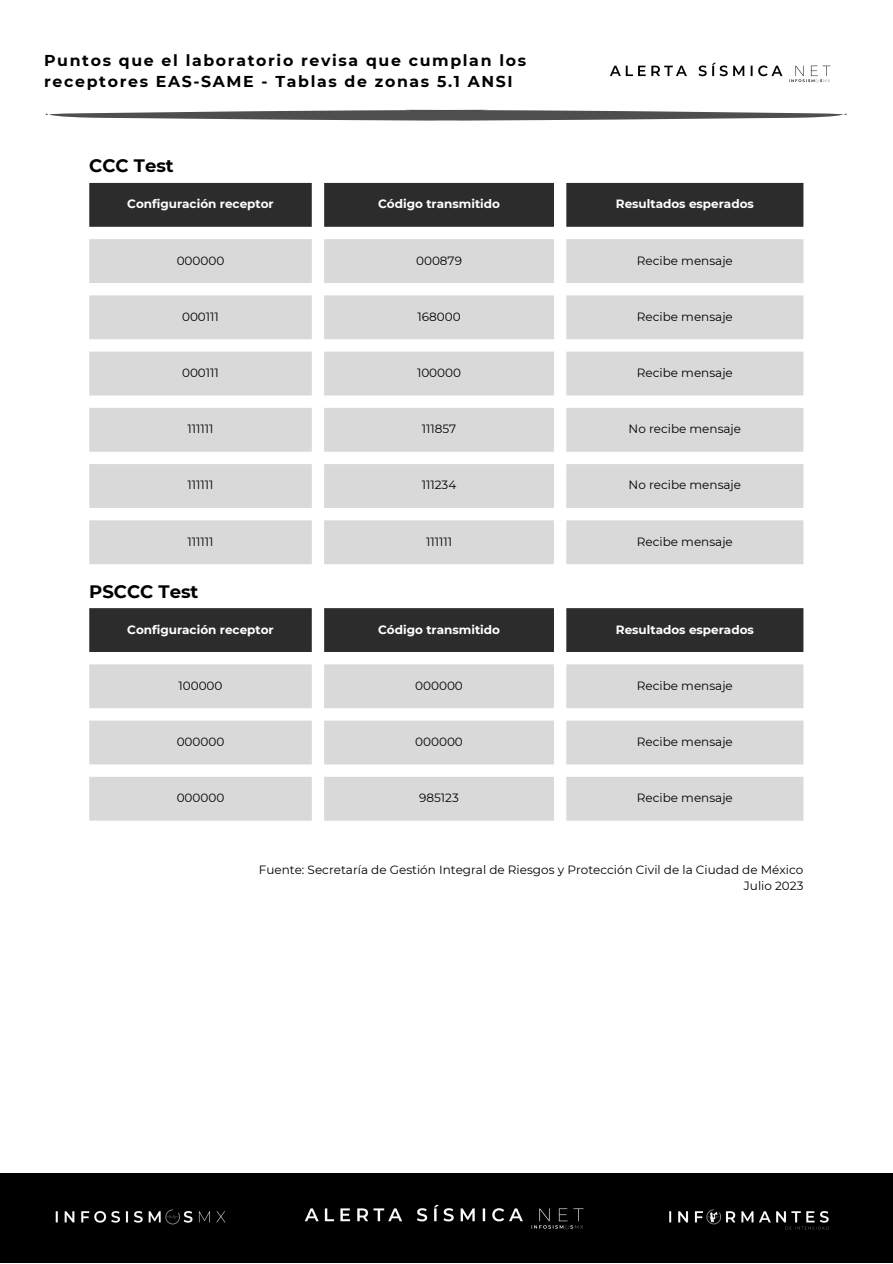
<style>
.page{position:relative;width:893px;height:1264px;background:#fff}
.page>*{position:absolute;margin:0;border:0;box-sizing:border-box;transform-origin:0 0}
.t1{font:700 18px "Montserrat";color:#000}
.t2{font:700 15.75px/21.3px "Montserrat";letter-spacing:.105em;color:#000}
.t3{font:12px "Montserrat";color:#000}
.t4{font:700 12px "Montserrat";color:#fff}
</style>
<div class="page">
<div style="left:0;top:1173px;width:892px;height:89px;background:#000"></div>
<img style="left:610px;top:62px;width:221px;height:21px">
<img style="left:305px;top:1204px;width:279px;height:26px">
<img style="left:55px;top:1209px;width:171px;height:16px">
<img style="left:669px;top:1209px;width:160px;height:21px">
<svg style="left:89px;top:183px;width:714px;height:44px;background:#353535"></svg>
<svg style="left:89px;top:239px;width:714px;height:325px;fill:#d9d9d9"></svg>
<svg style="left:89px;top:608px;width:714px;height:44px;background:#353535"></svg>
<svg style="left:89px;top:664px;width:714px;height:156px;fill:#d9d9d9"></svg>
<svg style="left:45px;top:110px;width:802px;height:11px"></svg>
<p class="t2" style="left:44px;top:50px;width:483px">Puntos que el laboratorio revisa que cumplan los receptores EAS-SAME - Tablas de zonas 5.1 ANSI</p>
<p class="t1" style="left:89px;top:155px;width:86px">CCC Test</p>
<p class="t4" style="left:127px;top:197px;width:148px">Configuración receptor</p>
<p class="t4" style="left:378px;top:197px;width:123px">Código transmitido</p>
<p class="t4" style="left:615px;top:197px;width:139px">Resultados esperados</p>
<p class="t3" style="left:177px;top:253px;width:49px">000000</p>
<p class="t3" style="left:416px;top:253px;width:47px">000879</p>
<p class="t3" style="left:636px;top:253px;width:97px">Recibe mensaje</p>
<p class="t3" style="left:182px;top:309px;width:38px">000111</p>
<p class="t3" style="left:417px;top:309px;width:45px">168000</p>
<p class="t3" style="left:636px;top:309px;width:97px">Recibe mensaje</p>
<p class="t3" style="left:182px;top:365px;width:38px">000111</p>
<p class="t3" style="left:417px;top:365px;width:46px">100000</p>
<p class="t3" style="left:636px;top:365px;width:97px">Recibe mensaje</p>
<p class="t3" style="left:187px;top:421px;width:27px">111111</p>
<p class="t3" style="left:422px;top:421px;width:36px">111857</p>
<p class="t3" style="left:628px;top:421px;width:114px">No recibe mensaje</p>
<p class="t3" style="left:187px;top:478px;width:27px">111111</p>
<p class="t3" style="left:422px;top:478px;width:36px">111234</p>
<p class="t3" style="left:628px;top:478px;width:114px">No recibe mensaje</p>
<p class="t3" style="left:187px;top:534px;width:27px">111111</p>
<p class="t3" style="left:426px;top:534px;width:27px">111111</p>
<p class="t3" style="left:636px;top:534px;width:97px">Recibe mensaje</p>
<p class="t1" style="left:89px;top:580px;width:111px">PSCCC Test</p>
<p class="t4" style="left:127px;top:622px;width:148px">Configuración receptor</p>
<p class="t4" style="left:378px;top:622px;width:123px">Código transmitido</p>
<p class="t4" style="left:615px;top:622px;width:139px">Resultados esperados</p>
<p class="t3" style="left:178px;top:678px;width:46px">100000</p>
<p class="t3" style="left:415px;top:678px;width:49px">000000</p>
<p class="t3" style="left:636px;top:678px;width:97px">Recibe mensaje</p>
<p class="t3" style="left:177px;top:734px;width:49px">000000</p>
<p class="t3" style="left:415px;top:734px;width:49px">000000</p>
<p class="t3" style="left:636px;top:734px;width:97px">Recibe mensaje</p>
<p class="t3" style="left:177px;top:790px;width:49px">000000</p>
<p class="t3" style="left:419px;top:790px;width:41px">985123</p>
<p class="t3" style="left:636px;top:790px;width:97px">Recibe mensaje</p>
<p class="t3" style="left:259px;top:862px;width:546px">Fuente: Secretaría de Gestión Integral de Riesgos y Protección Civil de la Ciudad de México</p>
<p class="t3" style="left:743px;top:878px;width:61px">Julio 2023</p>
</div>
